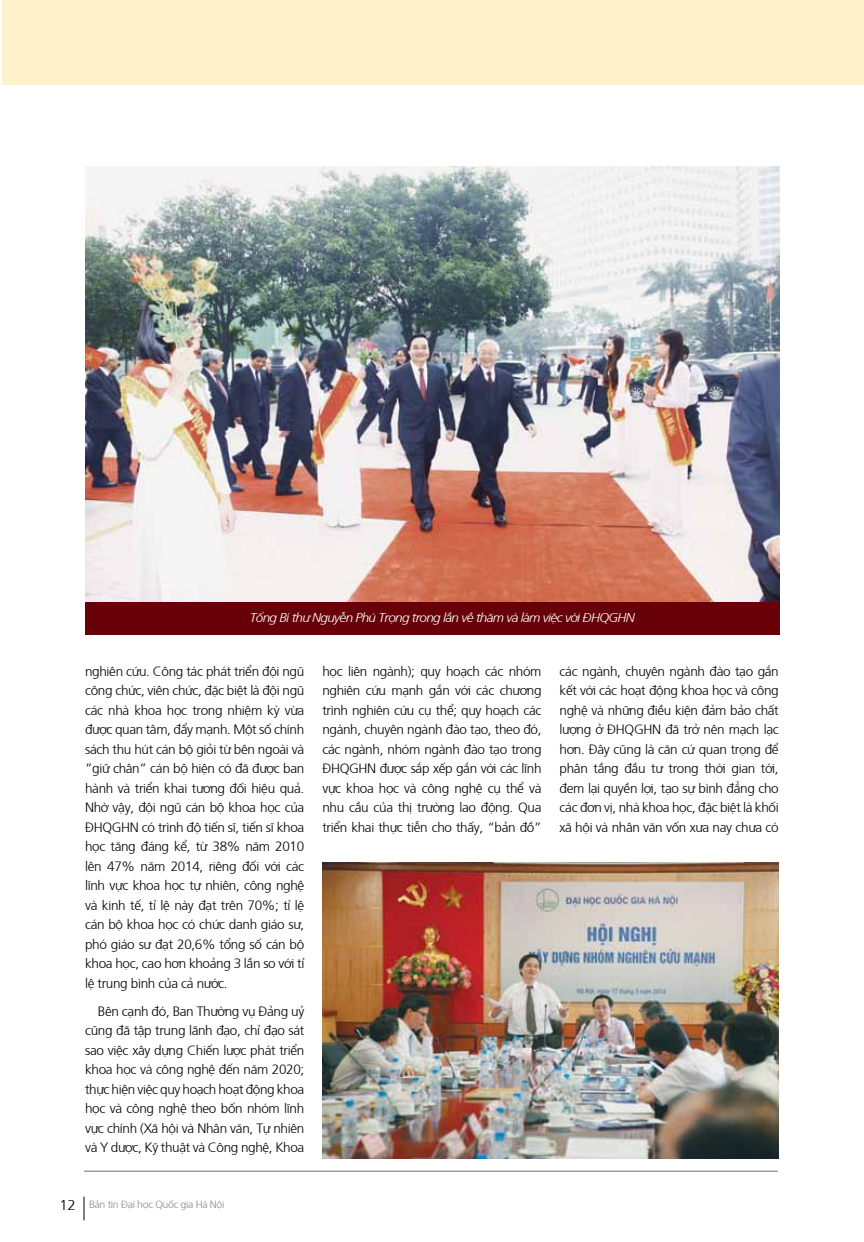
<style>
.page{position:relative;width:864px;height:1242px;background:#fff}
.page>*{position:absolute;margin:0;border:0;box-sizing:border-box;transform-origin:0 0}
.t1{font:300 13.5px/19.5px "Frutiger";letter-spacing:-.025em;color:#000;text-align:justify}
.t2{font:italic 300 12.9px "Frutiger";letter-spacing:-.05em;color:#fff;scale:1.05 1}
.t3{font:300 10.5px "Frutiger";letter-spacing:-.03em;color:#828b92}
.s1{font-size:14.25px;color:#000}
</style>
<div class="page">
<hr style="left:84px;top:1170px;width:693px;height:1px;background:#6d6e71">
<svg style="left:84px;top:1196px;width:1px;height:24px"></svg>
<hr style="left:85px;top:84px;width:693px;height:1px;background:#6d6e71">
<div style="left:2px;top:0;width:861px;height:84px;background:#fff2cb"></div>
<img style="left:322px;top:863px;width:456px;height:295px">
<img style="left:85px;top:167px;width:693px;height:435px">
<div style="left:85px;top:602px;width:693px;height:33px;background:#680009"></div>
<p class="t2" style="left:250px;top:608px;width:368px">Tổng Bí thư Nguyễn Phú Trọng trong lần về thăm và làm việc với ĐHQGHN</p>
<p class="t1" style="left:85px;top:660px;width:221px">nghiên cứu. Công tác phát triển đội ngũ công chức, viên chức, đặc biệt là đội ngũ các nhà khoa học trong nhiệm kỳ vừa được quan tâm, đẩy mạnh. Một số chính sách thu hút cán bộ giỏi từ bên ngoài và ”giữ chân” cán bộ hiện có đã được ban hành và triển khai tương đối hiệu quả.<br>Nhờ vậy, đội ngũ cán bộ khoa học của ĐHQGHN có trình độ tiến sĩ, tiến sĩ khoa học tăng đáng kể, từ 38% năm 2010 lên 47% năm 2014, riêng đối với các lĩnh vực khoa học tự nhiên, công nghệ và kinh tế, tỉ lệ này đạt trên 70%; tỉ lệ cán bộ khoa học có chức danh giáo sư, phó giáo sư đạt 20,6% tổng số cán bộ khoa học, cao hơn khoảng 3 lần so với tỉ lệ trung bình của cả nước.</p>
<p class="t1" style="left:85px;top:1000px;width:221px;text-indent:13px">Bên cạnh đó, Ban Thường vụ Đảng uỷ cũng đã tập trung lãnh đạo, chỉ đạo sát sao việc xây dựng C hiến lược phát triển khoa học và công nghệ đến năm 2020; thực hiện việc quy hoạch hoạt động khoa học và công nghệ theo bốn nhóm lĩnh vực chính (Xã hội và Nhân văn, Tự nhiên và Y dược, Kỹ thuật và C ông nghệ, Khoa</p>
<p class="t3" style="left:59px;top:1197px;width:166px"><span class="s1">12</span> Bản tin Đại học Quốc gia Hà Nội</p>
<p class="t1" style="left:322px;top:660px;width:220px">học liên ngành); quy hoạch các nhóm nghiên cứu mạnh gắn với các chương trình nghiên cứu cụ thể; quy hoạch các ngành, chuyên ngành đào tạo, theo đó, các ngành, nhóm ngành đào tạo trong ĐHQGHN được sắp xếp gắn với các lĩnh vực khoa học và công nghệ cụ thể và nhu cầu của thị trường lao động. Qua triển khai thực tiễn cho thấy, “bản đồ”</p>
<p class="t1" style="left:559px;top:660px;width:220px">các ngành, chuyên ngành đào tạo gắn kết với các hoạt động khoa học và công nghệ và những điều kiện đảm bảo chất lượng ở ĐHQGHN đã trở nên mạch lạc hơn. Đây cũng là căn cứ quan trọng để phân tầng đầu tư trong thời gian tới, đem lại quyền lợi, tạo sự bình đẳng cho các đơn vị, nhà khoa học, đặc biệt là khối xã hội và nhân văn vốn xưa nay chưa có</p>
</div>
